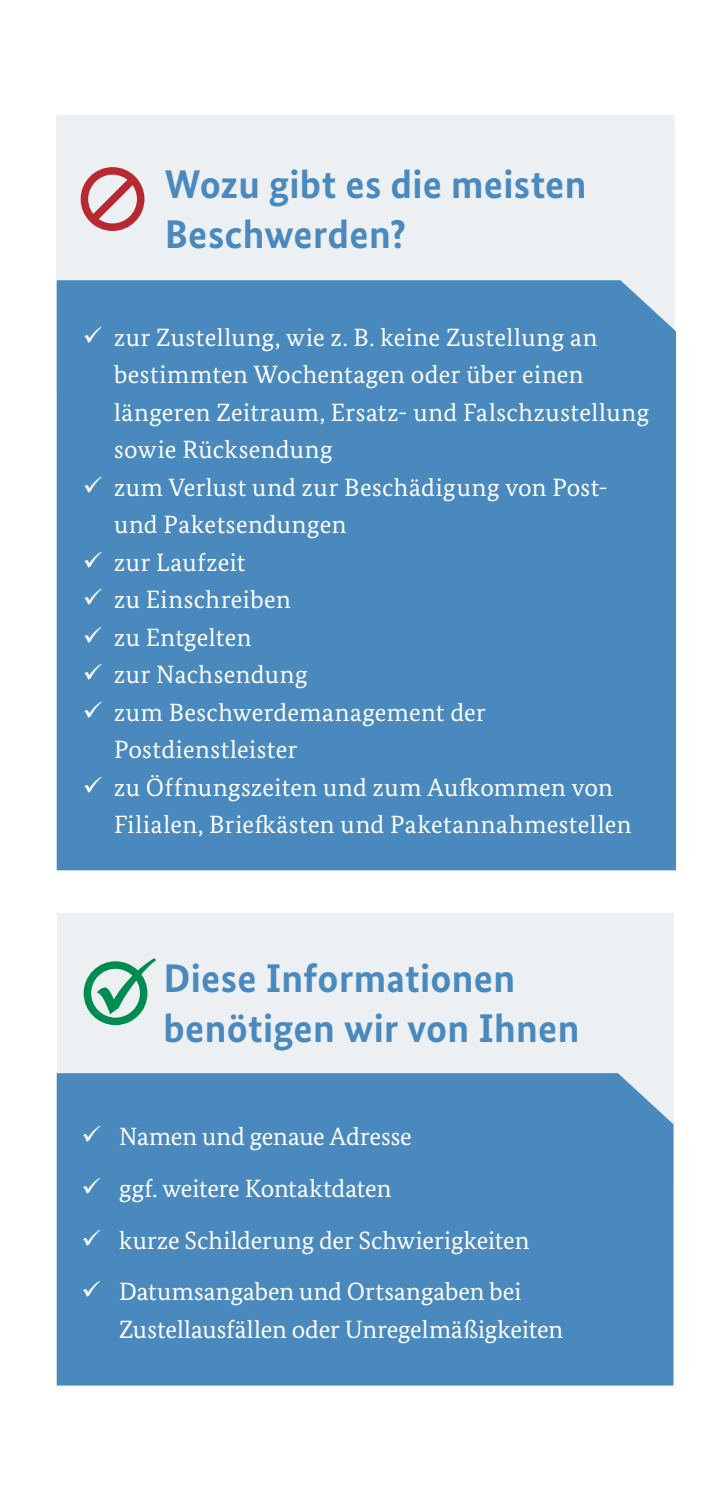
<style>
.page{position:relative;width:709px;height:1489px;background:#fff}
.page>*{position:absolute;margin:0;border:0;box-sizing:border-box;transform-origin:0 0}
.t1{font:700 40px/50px "Bundes Sans";letter-spacing:.01em;color:#4a89be}
.t2{font:25px/37.5px "Bundes Serif";letter-spacing:.015em;color:#fff}
.t3{font:25px "Bundes Serif";letter-spacing:-.005em;color:#fff}
.t4{font:25px/37.5px "Wingdings";color:#fff;text-align:justify}
</style>
<div class="page">
<div style="left:57px;top:913px;width:616px;height:275px;background:#ecf0f2"></div>
<div style="left:57px;top:1073px;width:616px;height:312px;background:#4a89be"></div>
<div style="left:84px;top:961px;width:63px;height:64px;border:8px solid #008c50;border-radius:50%"></div>
<div style="left:57px;top:115px;width:617px;height:275px;background:#ecf0f2"></div>
<div style="left:57px;top:280px;width:619px;height:590px;background:#4a89be"></div>
<svg style="left:83px;top:168px;width:62px;height:61px"></svg>
<svg style="left:101px;top:1196px;width:25px;height:1px"></svg>
<svg style="left:101px;top:1248px;width:25px;height:1px"></svg>
<svg style="left:101px;top:1300px;width:25px;height:1px"></svg>
<svg style="left:85px;top:476px;width:16px;height:16px"></svg>
<svg style="left:85px;top:776px;width:16px;height:16px"></svg>
<h2 class="t1" style="left:165px;top:159px;width:423px">Wozu gibt es die meisten<br>Beschwerden?</h2>
<p class="t2" style="left:114px;top:318px;width:536px;text-indent:-31px">✓ zur Zustellung, wie z. B. keine Zustellung an bestimmten Wochentagen oder über einen längeren Zeitraum, Ersatz- und Falschzustellung sowie Rücksendung<br>zum Verlust und zur Beschädigung von Post&shy;und Paketsendungen<br>zur Laufzeit<br>zu Einschreiben<br>zu Entgelten<br>zur Nachsendung<br>zum Beschwerdemanagement der<br>Postdienstleister<br>zu Öffnungszeiten und zum Aufkommen von<br>Filialen, Briefkästen und Paketannahmestellen</p>
<p class="t4" style="left:83px;top:543px;width:21px">✓ ✓ ✓ ✓ ✓</p>
<h2 class="t1" style="left:90px;top:1003px;width:490px"><sup>✓</sup>benötigen wir von Ihnen</h2>
<h2 class="t1" style="left:163px;top:953px;width:353px">Diese Informationen</h2>
<p class="t2" style="left:119px;top:1110px;width:412px;line-height:51.8px;text-indent:-38px">✓ Namen und genaue Adresse<br>ggf. weitere Kontaktdaten<br>kurze Schilderung der Schwierigkeiten<br>Datumsangaben und Ortsangaben bei</p>
<p class="t3" style="left:119px;top:1313px;width:446px">Zustellausfällen oder Unregelmäßigkeiten</p>
<p class="t4" style="left:81px;top:1162px;width:21px;line-height:51.8px">✓ ✓ ✓</p>
</div>
